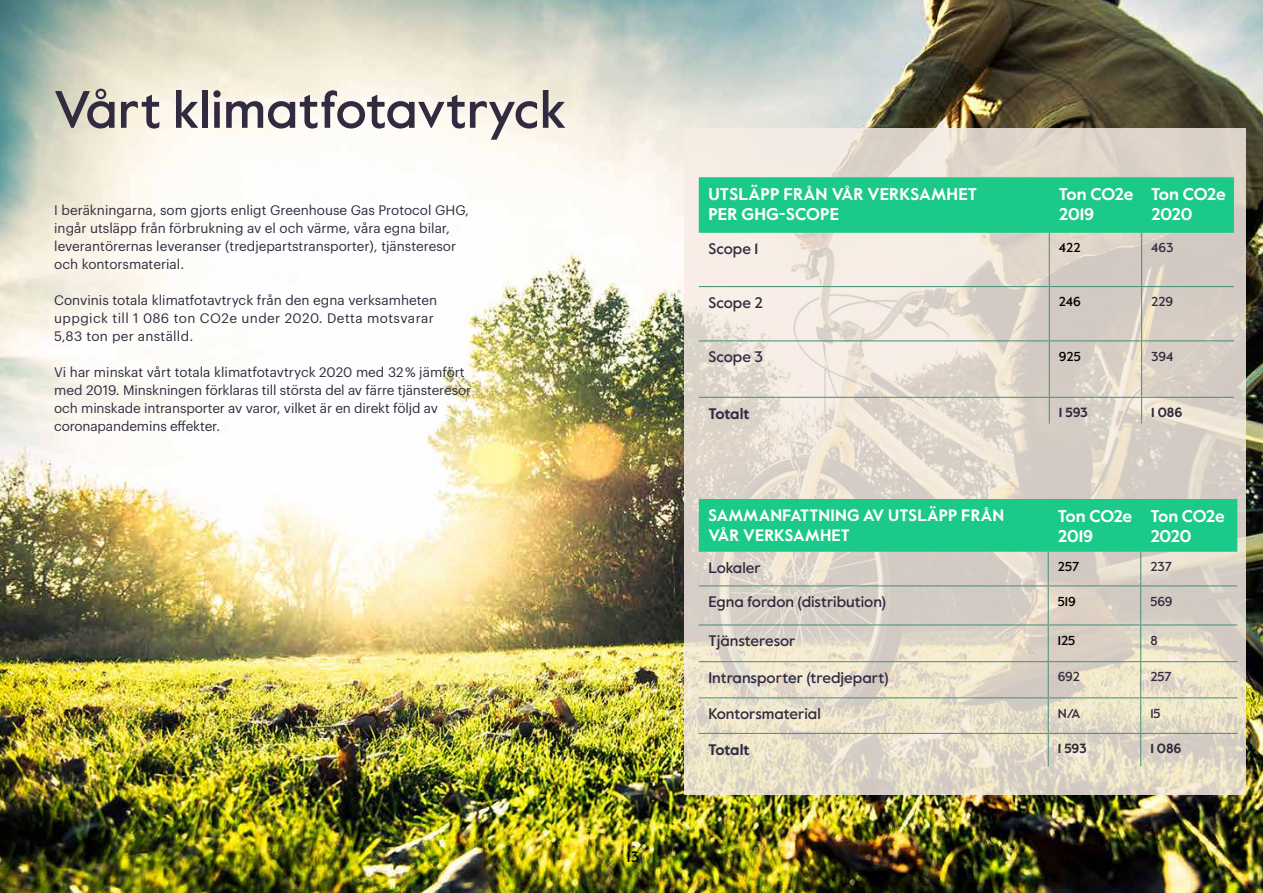
<style>
.page{position:relative;width:1263px;height:893px;background:#fff}
.page>*{position:absolute;margin:0;border:0;box-sizing:border-box;transform-origin:0 0}
.t1{font:500 52.5px "Value Sans Pro";color:#302b3e}
.t2{font:700 16.95px/20.4px "Value Sans Pro";color:#fff}
.t3{font:700 16.95px/20.4px "Value Sans Pro";letter-spacing:-.02em;color:#fff}
.t4{font:700 16.95px/20.4px "Value Sans Pro";letter-spacing:-.025em;color:#fff}
.t5{font:700 16.5px/19.8px "Value Sans Pro";letter-spacing:.01em;color:#fff}
.t6{font:500 15.3px "Value Sans Pro";color:#302b3e}
.t7{font:700 15.3px "Value Sans Pro";letter-spacing:-.01em;color:#302b3e}
.t8{font:500 15px "Value Sans Pro";color:#000}
.t9{font:13.5px/18px "Graphik";color:#302b3e}
.t10{font:13.5px/18px "Graphik";letter-spacing:.02em;color:#302b3e}
.t11{font:700 13.35px "Value Sans Pro";letter-spacing:-.005em;color:#302b3e}
.t12{font:500 12.9px "Value Sans Pro";color:#302b3e}
.t13{font:500 12.9px "Value Sans Pro";color:#000}
</style>
<div class="page">
<img style="left:0;top:0;width:1263px;height:893px">
<svg style="left:685px;top:128px;width:561px;height:667px;background:#e2d9cc"></svg>
<div style="left:699px;top:177px;width:535px;height:56px;background:#1bca88"></div>
<hr style="left:1049px;top:233px;width:1px;height:53px;background:#4e917c">
<hr style="left:1141px;top:233px;width:1px;height:53px;background:#4e917c">
<hr style="left:699px;top:286px;width:350px;height:1px;background:#4e917c">
<hr style="left:1049px;top:286px;width:92px;height:1px;background:#4e917c">
<hr style="left:1049px;top:287px;width:1px;height:53px;background:#4e917c">
<hr style="left:1141px;top:286px;width:93px;height:1px;background:#4e917c">
<hr style="left:1141px;top:287px;width:1px;height:53px;background:#4e917c">
<hr style="left:699px;top:340px;width:350px;height:1px;background:#4e917c">
<hr style="left:1049px;top:340px;width:92px;height:1px;background:#4e917c">
<hr style="left:1049px;top:341px;width:1px;height:56px;background:#4e917c">
<hr style="left:1141px;top:340px;width:93px;height:1px;background:#4e917c">
<hr style="left:1141px;top:341px;width:1px;height:56px;background:#4e917c">
<hr style="left:699px;top:397px;width:350px;height:1px;background:#4e917c">
<hr style="left:1049px;top:397px;width:92px;height:1px;background:#4e917c">
<svg style="left:1049px;top:398px;width:1px;height:26px"></svg>
<hr style="left:1141px;top:397px;width:93px;height:1px;background:#4e917c">
<svg style="left:1141px;top:398px;width:1px;height:26px"></svg>
<div style="left:699px;top:499px;width:538px;height:53px;background:#1bca88"></div>
<hr style="left:1048px;top:552px;width:1px;height:33px;background:#4e917c">
<hr style="left:1140px;top:552px;width:1px;height:33px;background:#4e917c">
<hr style="left:699px;top:585px;width:349px;height:1px;background:#4e917c">
<hr style="left:1048px;top:585px;width:93px;height:1px;background:#4e917c">
<hr style="left:1048px;top:586px;width:1px;height:38px;background:#4e917c">
<hr style="left:1141px;top:585px;width:96px;height:1px;background:#4e917c">
<hr style="left:1140px;top:586px;width:1px;height:38px;background:#4e917c">
<hr style="left:699px;top:624px;width:349px;height:1px;background:#4e917c">
<hr style="left:1048px;top:624px;width:93px;height:1px;background:#4e917c">
<hr style="left:1048px;top:625px;width:1px;height:36px;background:#4e917c">
<hr style="left:1141px;top:624px;width:96px;height:1px;background:#4e917c">
<hr style="left:1140px;top:625px;width:1px;height:36px;background:#4e917c">
<hr style="left:699px;top:661px;width:349px;height:1px;background:#4e917c">
<hr style="left:1048px;top:661px;width:93px;height:1px;background:#4e917c">
<hr style="left:1048px;top:662px;width:1px;height:35px;background:#4e917c">
<hr style="left:1141px;top:661px;width:96px;height:1px;background:#4e917c">
<hr style="left:1140px;top:662px;width:1px;height:35px;background:#4e917c">
<hr style="left:699px;top:697px;width:349px;height:1px;background:#4e917c">
<hr style="left:1048px;top:697px;width:93px;height:1px;background:#4e917c">
<hr style="left:1048px;top:698px;width:1px;height:35px;background:#4e917c">
<hr style="left:1141px;top:697px;width:96px;height:1px;background:#4e917c">
<hr style="left:1140px;top:698px;width:1px;height:35px;background:#4e917c">
<hr style="left:699px;top:733px;width:349px;height:1px;background:#4e917c">
<hr style="left:1048px;top:733px;width:93px;height:1px;background:#4e917c">
<hr style="left:1048px;top:734px;width:1px;height:33px;background:#4e917c">
<hr style="left:1141px;top:733px;width:96px;height:1px;background:#4e917c">
<hr style="left:1140px;top:734px;width:1px;height:33px;background:#4e917c">
<h1 class="t1" style="left:54px;top:78px;width:513px">Vårt klimatfotavtryck</h1>
<p class="t9" style="left:54px;top:200px;width:416px">I beräkningarna, som gjorts enligt Greenhouse Gas Protocol GHG, ingår utsläpp från förbrukning av el och värme, våra egna bilar, leverantörernas leveranser (tredjepartstransporter), tjänsteresor och kontorsmaterial.</p>
<p class="t10" style="left:54px;top:290px;width:385px">Convinis totala klimatfotavtryck från den egna verksamheten uppgick till 1 086 ton CO2e under 2020. Detta motsvarar<br>5,83 ton per anställd.</p>
<p class="t9" style="left:54px;top:362px;width:418px">Vi har minskat vårt totala klimatfotavtryck 2020 med 32 % jämfört med 2019. Minskningen förklaras till största del av färre tjänsteresor och minskade intransporter av varor, vilket är en direkt följd av coronapandemins effekter.</p>
<p class="t8" style="left:627px;top:848px;width:14px">13</p>
<p class="t2" style="left:708px;top:185px;width:270px">UTSLÄPP FRÅN VÅR VERKSAMHET<br>PER GHG-SCOPE</p>
<p class="t3" style="left:1059px;top:185px;width:76px">Ton CO2e<br>2019</p>
<p class="t4" style="left:1151px;top:185px;width:76px">Ton CO2e<br>2020</p>
<p class="t6" style="left:708px;top:239px;width:51px">Scope 1</p>
<p class="t13" style="left:1059px;top:240px;width:23px">422</p>
<p class="t12" style="left:1151px;top:240px;width:24px">463</p>
<p class="t6" style="left:708px;top:293px;width:56px">Scope 2</p>
<p class="t13" style="left:1059px;top:294px;width:24px">246</p>
<p class="t12" style="left:1151px;top:294px;width:24px">229</p>
<p class="t6" style="left:708px;top:348px;width:56px">Scope 3</p>
<p class="t13" style="left:1059px;top:348px;width:23px">925</p>
<p class="t12" style="left:1151px;top:348px;width:24px">394</p>
<p class="t7" style="left:708px;top:404px;width:43px">Totalt</p>
<p class="t11" style="left:1059px;top:405px;width:31px">1 593</p>
<p class="t11" style="left:1151px;top:405px;width:33px">1 086</p>
<p class="t5" style="left:708px;top:506px;width:297px">SAMMANFATTNING AV UTSLÄPP FRÅN<br>VÅR VERKSAMHET</p>
<p class="t3" style="left:1058px;top:506px;width:76px">Ton CO2e<br>2019</p>
<p class="t4" style="left:1150px;top:506px;width:76px">Ton CO2e<br>2020</p>
<p class="t6" style="left:708px;top:558px;width:54px">Lokaler</p>
<p class="t13" style="left:1058px;top:559px;width:23px">257</p>
<p class="t12" style="left:1150px;top:559px;width:23px">237</p>
<p class="t6" style="left:708px;top:593px;width:179px">Egna fordon (distribution)</p>
<p class="t13" style="left:1058px;top:593px;width:19px">519</p>
<p class="t12" style="left:1150px;top:593px;width:24px">569</p>
<p class="t6" style="left:708px;top:632px;width:89px">Tjänsteresor</p>
<p class="t13" style="left:1058px;top:632px;width:19px">125</p>
<p class="t12" style="left:1150px;top:632px;width:9px">8</p>
<p class="t6" style="left:708px;top:668px;width:182px">Intransporter (tredjepart)</p>
<p class="t12" style="left:1058px;top:669px;width:24px">692</p>
<p class="t12" style="left:1150px;top:669px;width:23px">257</p>
<p class="t6" style="left:708px;top:705px;width:114px">Kontorsmaterial</p>
<p class="t12" style="left:1058px;top:705px;width:24px">N/A</p>
<p class="t12" style="left:1150px;top:705px;width:12px">15</p>
<p class="t7" style="left:708px;top:740px;width:43px">Totalt</p>
<p class="t11" style="left:1058px;top:741px;width:31px">1 593</p>
<p class="t11" style="left:1150px;top:741px;width:33px">1 086</p>
</div>
